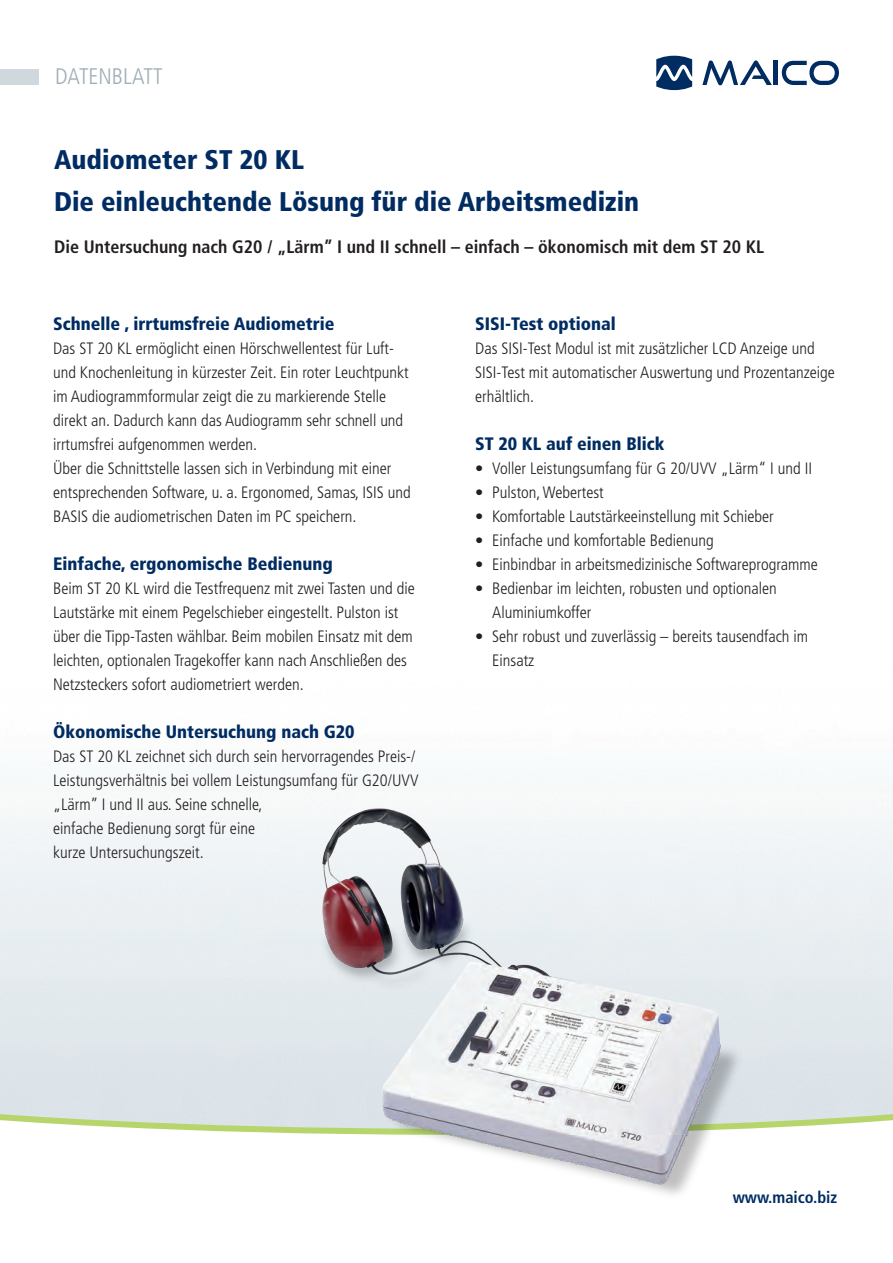
<style>
.page{position:relative;width:893px;height:1263px;background:#fff}
.page>*{position:absolute;margin:0;border:0;box-sizing:border-box;transform-origin:0 0}
.t1{font:900 condensed 27px/42px "Frutiger LT";color:#002c62}
.t2{font:300 condensed 22.5px "Frutiger LT";color:#9dacb5}
.t3{font:900 condensed 18px "Frutiger LT";color:#002c62}
.t4{font:700 condensed 18px "Frutiger LT";color:#231f20}
.t5{font:300 condensed 16.5px/24px "Frutiger LT";color:#231f20}
.t6{font:700 condensed 16.5px "Frutiger LT";color:#002c62}
</style>
<div class="page">
<svg style="left:0;top:1110px;width:893px;height:22px"></svg>
<svg style="left:702px;top:60px;width:70px;height:25px"></svg>
<hr style="left:774px;top:61px;width:4px;height:24px;background:#002c62">
<svg style="left:782px;top:61px;width:57px;height:24px"></svg>
<svg style="left:656px;top:56px;width:36px;height:34px"></svg>
<img style="left:227px;top:766px;width:545px;height:432px">
<div style="left:0;top:69px;width:38px;height:16px;background:#cfd8dd"></div>
<h2 class="t2" style="left:55px;top:64px;width:109px">Datenblatt</h2>
<h1 class="t1" style="left:54px;top:139px;width:587px">Audiometer ST 20 KL<br>Die einleuchtende Lösung für die Arbeitsmedizin</h1>
<p class="t4" style="left:54px;top:236px;width:712px">Die Untersuchung nach G20 / „Lärm” I und II schnell – einfach – ökonomisch mit dem ST 20 KL</p>
<p class="t3" style="left:53px;top:313px;width:283px">Schnelle , irrtumsfreie Audiometrie</p>
<p class="t5" style="left:53px;top:337px;width:359px">Das ST 20 KL ermöglicht einen Hörschwellentest für Luft&shy;und Knochenleitung in kürzester Zeit. Ein roter Leuchtpunkt im Audiogrammformular zeigt die zu markierende Stelle direkt an. Dadurch kann das Audiogramm sehr schnell und irrtumsfrei aufgenommen werden.<br>Über die Schnittstelle lassen sich in Verbindung mit einer entsprechenden Software, u. a. Ergonomed, Samas, ISIS und BASIS die audiometrischen Daten im PC speichern.</p>
<p class="t3" style="left:53px;top:553px;width:281px">Einfache, ergonomische Bedienung</p>
<p class="t5" style="left:53px;top:577px;width:363px">Beim ST 20 KL wird die Testfrequenz mit zwei Tasten und die Lautstärke mit einem Pegelschieber eingestellt. Pulston ist über die Tipp-Tasten wählbar. Beim mobilen Einsatz mit dem leichten, optionalen Tragekoffer kann nach Anschließen des N etzsteckers sofort audiometriert werden.</p>
<p class="t3" style="left:53px;top:721px;width:303px">Ökonomische Untersuchung nach G20</p>
<p class="t5" style="left:53px;top:745px;width:367px">Das ST 20 KL zeichnet sich durch sein hervorragendes Preis-/ Leistungsverhältnis bei vollem Leistungsumfang für G20/UVV „Lärm” I und II aus. Seine schnelle,<br>einfache Bedienung sorgt für eine<br>kurze Untersuchungszeit.</p>
<p class="t3" style="left:475px;top:312px;width:142px">SISI-Test optional</p>
<p class="t5" style="left:475px;top:336px;width:361px">Das SISI-Test Modul ist mit zusätzlicher LCD Anzeige und<br>SISI-Test mit automatischer Auswertung und Prozentanzeige erhältlich.</p>
<p class="t3" style="left:475px;top:432px;width:191px">ST 20 KL auf einen Blick</p>
<p class="t5" style="left:475px;top:456px;width:338px">• Voller Leistungsumfang für G 20/UVV „Lärm“ I und II</p>
<p class="t5" style="left:475px;top:480px;width:130px">• Pulston, Webertest</p>
<p class="t5" style="left:475px;top:504px;width:300px">• Komfortable Lautstärkeeinstellung mit Schieber</p>
<p class="t5" style="left:475px;top:528px;width:240px">• Einfache und komfortable Bedienung</p>
<p class="t5" style="left:475px;top:552px;width:344px">• Einbindbar in arbeitsmedizinische Softwareprogramme</p>
<p class="t5" style="left:492px;top:576px;width:286px;text-indent:-17px">• Bedienbar im leichten, robusten und optionalen<br>Aluminiumkoffer</p>
<p class="t5" style="left:492px;top:624px;width:317px;text-indent:-17px">• Sehr robust und zuverlässig – bereits tausendfach im<br>Einsatz</p>
<p class="t6" style="left:733px;top:1188px;width:106px">www.maico.biz</p>
</div>
